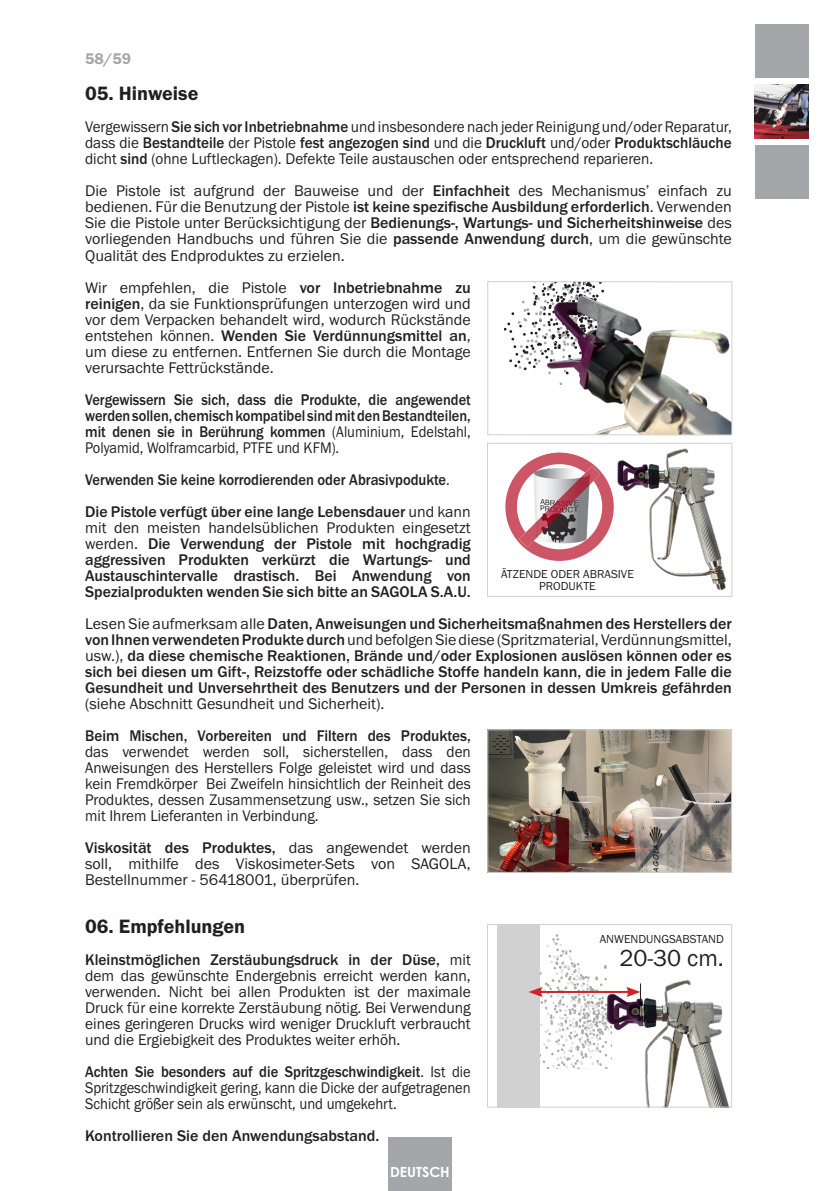
<style>
.page{position:relative;width:840px;height:1191px;background:#fff}
.page>*{position:absolute;margin:0;border:0;box-sizing:border-box;transform-origin:0 0}
.t1{font:24px "Franklin Gothic Itc T";color:#231f20}
.t2{font:600 20px "Franklin Gothic Itc T";color:#231f20}
.t3{font:16px/16px "Franklin Gothic Itc T";color:#231f20;text-align:justify}
.t4{font:500 16px/16px "Franklin Gothic Itc T";color:#231f20;text-align:justify}
.t5{font:16px/16px "Franklin Gothic Itc T";color:#231f20;text-align:justify;scale:.95 1}
.t6{font:500 16px/16px "Franklin Gothic Itc T";color:#231f20;text-align:justify;scale:.9 1}
.t7{font:16px/16px "Franklin Gothic Itc T";color:#231f20;text-align:justify;scale:.91 1}
.t8{font:500 16px "Franklin Gothic Itc T";color:#231f20;scale:.91 1}
.t9{font:600 16px "Franklin Gothic Itc T";color:#a5a6aa}
.t10{font:700 14px "Century Gothic";color:#fff}
.t11{font:12px/12px "Franklin Gothic Itc T";color:#231f20;text-align:center}
.s1{font-weight:500}
.s2{font-weight:400}
</style>
<div class="page">
<div style="left:388px;top:1137px;width:63px;height:54px;background:#a5a6aa"></div>
<img style="left:489px;top:731px;width:240px;height:139px">
<div style="left:487px;top:729px;width:244px;height:143px;border:1px solid #d1d1d1"></div>
<div style="left:754px;top:24px;width:54px;height:54px;background:#a5a6aa"></div>
<img style="left:754px;top:85px;width:54px;height:54px">
<div style="left:754px;top:145px;width:54px;height:54px;background:#a5a6aa"></div>
<img style="left:613px;top:447px;width:120px;height:145px">
<svg style="left:504px;top:300px;width:26px;height:71px"></svg>
<img style="left:530px;top:283px;width:199px;height:150px">
<div style="left:487px;top:281px;width:244px;height:154px;border:1px solid #d1d1d1"></div>
<img style="left:611px;top:979px;width:118px;height:126px">
<div style="left:487px;top:924px;width:244px;height:183px;border:1px solid #d1d1d1"></div>
<div style="left:487px;top:443px;width:244px;height:153px;border:1px solid #d1d1d1"></div>
<svg style="left:505px;top:452px;width:108px;height:109px"></svg>
<div style="left:496px;top:924px;width:43px;height:183px;background:#d1d1d1"></div>
<hr style="left:539px;top:991px;width:90px;height:2px;background:#d1232a">
<svg style="left:528px;top:934px;width:83px;height:136px"></svg>
<svg style="left:626px;top:983px;width:14px;height:18px"></svg>
<p class="t9" style="left:85px;top:49px;width:48px">58/59</p>
<p class="t2" style="left:85px;top:82px;width:115px">05. Hinweise</p>
<p class="t5" style="left:85px;top:119px;width:682px">Vergewissern <span class="s1">Sie sich vor Inbetriebnahme</span> und insbesondere nach jeder Reinigung und/oder Reparatur, dass die <span class="s1">Bestandteile</span> der Pistole <span class="s1">fest angezogen sind</span> und die <span class="s1">Druckluft</span> und/oder <span class="s1">Produktschläuche </span>dicht <span class="s1">sind</span> (ohne Luftleckagen). Defekte Teile austauschen oder entsprechend reparieren.</p>
<p class="t3" style="left:85px;top:183px;width:648px">Die Pistole ist aufgrund der Bauweise und der <span class="s1">Einfachheit</span> des Mechanismus’ einfach zu bedienen. Für die Benutzung der Pistole <span class="s1">ist keine spezifische Ausbildung erforderlich</span>. Verwenden Sie die Pistole unter Berücksichtigung der <span class="s1">Bedienungs-, Wartungs- und Sicherheitshinweise</span> des vorliegenden Handbuchs und führen Sie die <span class="s1">passende Anwendung durch</span>, um die gewünschte Qualität des Endproduktes zu erzielen.</p>
<p class="t3" style="left:85px;top:279px;width:387px">Wir empfehlen, die Pistole <span class="s1">vor Inbetriebnahme zu reinigen</span>, da sie Funktionsprüfungen unterzogen wird und vor dem Verpacken behandelt wird, wodurch Rückstände entstehen können. <span class="s1">Wenden Sie Verdünnungsmittel an</span>, um diese zu entfernen. Entfernen Sie durch die Montage verursachte Fettrückstände.</p>
<p class="t6" style="left:85px;top:391px;width:430px">Vergewissern Sie sich, dass die Produkte, die angewendet werden sollen, chemisch kompatibel sind mit den Bestandteilen, mit denen sie in Berührung kommen <span class="s2">(Aluminium, Edelstahl, Polyamid, Wolframcarbid, PTFE und KFM).</span></p>
<p class="t8" style="left:85px;top:470px;width:402px">Verwenden Sie keine korrodierenden oder Abrasivpodukte<span class="s2">.</span></p>
<p class="t4" style="left:85px;top:503px;width:387px">Die Pistole verfügt über eine lange Lebensdauer <span class="s2">und kann mit den meisten handelsüblichen Produkten eingesetzt werden.</span> Die Verwendung der Pistole mit hochgradig aggressiven Produkten verkürzt die Wartungs- und Austauschintervalle drastisch. Bei Anwendung von Spezialprodukten wenden Sie sich bitte an SAGOLA S.A.U.</p>
<p class="t4" style="left:85px;top:615px;width:648px"><span class="s2">Lesen Sie aufmerksam alle</span> Daten, Anweisungen und Sicherheitsmaßnahmen des Herstellers der von Ihnen verwendeten Produkte durch <span class="s2">und befolgen Sie diese (Spritzmaterial, Verdünnungsmittel, usw.),</span> da diese chemische Reaktionen, Brände und/oder Explosionen auslösen können oder es sich bei diesen um Gift-, Reizstoffe oder schädliche Stoffe handeln kann, die in jedem Falle die Gesundheit und Unversehrtheit des Benutzers und der Personen in dessen Umkreis gefährden <span class="s2">(siehe Abschnitt Gesundheit und Sicherheit).</span></p>
<p class="t5" style="left:85px;top:727px;width:407px"><span class="s1">Beim Mischen, Vorbereiten und Filtern des Produktes, </span>das verwendet werden soll, sicherstellen, dass den Anweisungen des Herstellers Folge geleistet wird und dass kein Fremdkörper Bei Zweifeln hinsichtlich der Reinheit des Produktes, dessen Zusammensetzung usw., setzen Sie sich mit Ihrem Lieferanten in Verbindung.</p>
<p class="t3" style="left:85px;top:839px;width:387px"><span class="s1">Viskosität des Produktes,</span> das angewendet werden soll, mithilfe des Viskosimeter-Sets von SAGOLA, Bestellnummer - 56418001, überprüfen.</p>
<p class="t2" style="left:85px;top:914px;width:161px">06. Empfehlungen</p>
<p class="t3" style="left:85px;top:951px;width:387px"><span class="s1">Kleinstmöglichen Zerstäubungsdruck in der Düse,</span> mit dem das gewünschte Endergebnis erreicht werden kann, verwenden. Nicht bei allen Produkten ist der maximale Druck für eine korrekte Zerstäubung nötig. Bei Verwendung eines geringeren Drucks wird weniger Druckluft verbraucht und die Ergiebigkeit des Produktes weiter erhöh.</p>
<p class="t7" style="left:85px;top:1063px;width:425px"><span class="s1">Achten Sie besonders auf die Spritzgeschwindigkeit</span>. Ist die Spritzgeschwindigkeit gering, kann die Dicke der aufgetragenen Schicht größer sein als erwünscht, und umgekehrt.</p>
<p class="t4" style="left:85px;top:1127px;width:295px">Kontrollieren Sie den Anwendungsabstand.</p>
<p class="t11" style="left:501px;top:568px;width:134px">ÄTZENDE ODER ABRASIVE<br>PRODUKTE</p>
<p class="t11" style="left:599px;top:933px;width:126px">ANWENDUNGSABSTAND</p>
<p class="t1" style="left:619px;top:943px;width:106px">20-30 cm.</p>
<p class="t10" style="left:390px;top:1161px;width:61px">DEUTSCH</p>
</div>
